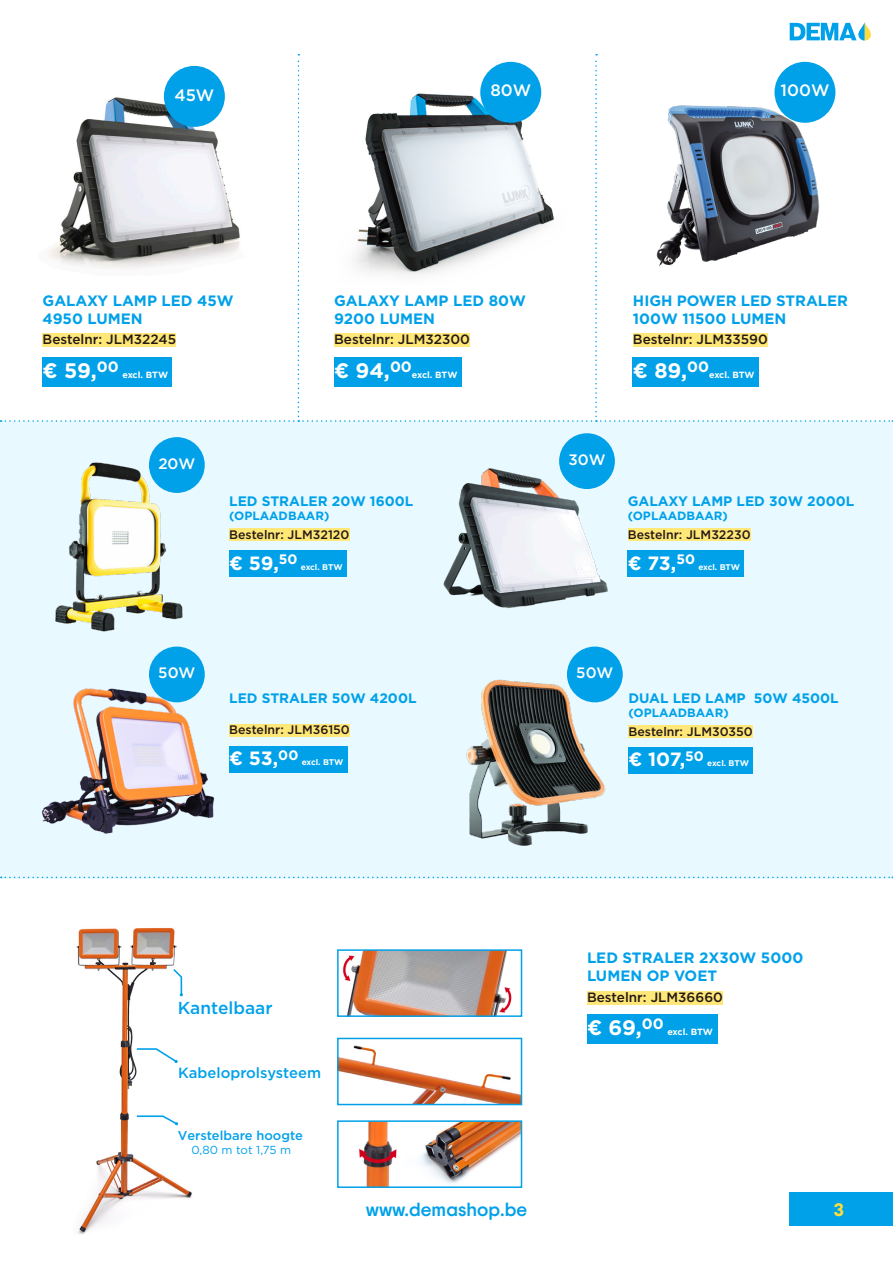
<style>
.page{position:relative;width:893px;height:1263px;background:#fff}
.page>*{position:absolute;margin:0;border:0;box-sizing:border-box;transform-origin:0 0}
.t1{font:500 19.05px "Trip Sans";color:#00a1e9}
.t2{font:700 18px "Trip Sans";color:#ffde38}
.t3{font:500 17.25px "Gotham";color:#00a1e9}
.t4{font:500 16.5px "Gotham";color:#fff}
.t5{font:500 15.15px "Gotham";color:#fff}
.t6{font:700 15px/18px "Gotham";color:#00a1e9}
.t7{font:500 14.85px "Gotham";color:#00a1e9}
.t8{font:700 13.65px "Gotham";color:#00a1e9}
.Alineastijl_2{font:500 13.5px "Gotham";color:#231916}
.t9{font:500 12.9px "Gotham";color:#00a1e9}
.Alineastijl_2-2{font:500 12.3px "Gotham";color:#231916}
.t10{font:700 12px "Gotham";color:#00a1e9}
.t11{font:11.55px "Gotham";letter-spacing:-.01em;color:#00a1e9}
.Alineastijl_1{font:700 9px "Gotham";letter-spacing:-.01em;color:#fff}
.Alineastijl_1-2{font:700 8.25px "Gotham";letter-spacing:-.01em;color:#fff}
.s1{font-size:21px}
.s2{font-size:19.2px}
</style>
<div class="page">
<svg style="left:790px;top:22px;width:81px;height:19px"></svg>
<div style="left:790px;top:1192px;width:103px;height:33px;background:#00a1e9"></div>
<div style="left:0;top:421px;width:893px;height:457px;background:#e8f9ff"></div>
<svg style="left:1px;top:877px;width:892px;height:1px"></svg>
<svg style="left:0;top:54px;width:893px;height:368px"></svg>
<div style="left:229px;top:529px;width:120px;height:12px;background:#ffe778"></div>
<div style="left:229px;top:550px;width:118px;height:27px;background:#00a1e9"></div>
<div style="left:229px;top:724px;width:121px;height:13px;background:#ffe778"></div>
<div style="left:229px;top:746px;width:118px;height:27px;background:#00a1e9"></div>
<div style="left:628px;top:726px;width:125px;height:12px;background:#ffe778"></div>
<div style="left:628px;top:747px;width:125px;height:27px;background:#00a1e9"></div>
<div style="left:628px;top:529px;width:123px;height:12px;background:#ffe778"></div>
<div style="left:628px;top:550px;width:116px;height:27px;background:#00a1e9"></div>
<img style="left:55px;top:458px;width:138px;height:174px">
<img style="left:466px;top:664px;width:157px;height:182px">
<img style="left:42px;top:664px;width:173px;height:170px">
<img style="left:443px;top:466px;width:185px;height:143px">
<div style="left:149px;top:437px;width:56px;height:56px;background:#00a1e9;border-radius:50%"></div>
<div style="left:559px;top:433px;width:56px;height:56px;background:#00a1e9;border-radius:50%"></div>
<div style="left:567px;top:646px;width:56px;height:56px;background:#00a1e9;border-radius:50%"></div>
<div style="left:149px;top:646px;width:56px;height:56px;background:#00a1e9;border-radius:50%"></div>
<div style="left:633px;top:333px;width:135px;height:14px;background:#ffe778"></div>
<div style="left:633px;top:357px;width:126px;height:29px;background:#00a1e9"></div>
<img style="left:640px;top:76px;width:201px;height:217px">
<div style="left:43px;top:333px;width:133px;height:14px;background:#ffe778"></div>
<div style="left:43px;top:357px;width:129px;height:29px;background:#00a1e9"></div>
<div style="left:334px;top:333px;width:136px;height:14px;background:#ffe778"></div>
<div style="left:334px;top:357px;width:128px;height:29px;background:#00a1e9"></div>
<img style="left:10px;top:67px;width:288px;height:213px">
<img style="left:337px;top:85px;width:228px;height:200px">
<div style="left:164px;top:66px;width:61px;height:61px;background:#00a1e9;border-radius:50%"></div>
<div style="left:480px;top:62px;width:61px;height:61px;background:#00a1e9;border-radius:50%"></div>
<div style="left:774px;top:62px;width:61px;height:61px;background:#00a1e9;border-radius:50%"></div>
<div style="left:587px;top:991px;width:136px;height:13px;background:#ffe778"></div>
<div style="left:587px;top:1014px;width:130px;height:30px;background:#00a1e9"></div>
<img style="left:76px;top:928px;width:116px;height:306px">
<svg style="left:135px;top:1047px;width:43px;height:17px"></svg>
<svg style="left:172px;top:967px;width:11px;height:29px"></svg>
<svg style="left:135px;top:1114px;width:44px;height:12px"></svg>
<img style="left:343px;top:952px;width:169px;height:62px">
<div style="left:337px;top:949px;width:185px;height:68px;border:2px solid #00a1e9"></div>
<img style="left:340px;top:1045px;width:179px;height:57px">
<div style="left:337px;top:1038px;width:185px;height:67px;border:2px solid #00a1e9"></div>
<img style="left:359px;top:1123px;width:160px;height:62px">
<div style="left:337px;top:1120px;width:185px;height:68px;border:2px solid #00a1e9"></div>
<p class="t4" style="left:174px;top:84px;width:41px">45W</p>
<p class="t4" style="left:490px;top:80px;width:42px">80W</p>
<p class="t4" style="left:781px;top:80px;width:50px">100W</p>
<p class="t6" style="left:43px;top:291px;width:193px">GALAXY LAMP LED 45W<br>4950 LUMEN</p>
<p class="Alineastijl_2" style="left:43px;top:331px;width:135px">Bestelnr: JLM32245</p>
<p class="Alineastijl_1" style="left:43px;top:369px;width:127px"><span class="s1">€ 59,</span><sup>00</sup> excl. BTW</p>
<p class="t6" style="left:334px;top:291px;width:193px">GALAXY LAMP LED 80W<br>9200 LUMEN</p>
<p class="Alineastijl_2" style="left:334px;top:331px;width:137px">Bestelnr: JLM32300</p>
<p class="Alineastijl_1" style="left:334px;top:369px;width:125px"><span class="s1">€ 94,</span><sup>00</sup>excl. BTW</p>
<p class="t6" style="left:633px;top:291px;width:217px">HIGH POWER LED STRALER<br>100W 11500 LUMEN</p>
<p class="Alineastijl_2" style="left:633px;top:331px;width:136px">Bestelnr: JLM33590</p>
<p class="Alineastijl_1" style="left:633px;top:369px;width:123px"><span class="s1">€ 89,</span><sup>00</sup>excl. BTW</p>
<p class="t5" style="left:158px;top:454px;width:39px">20W</p>
<p class="t5" style="left:568px;top:450px;width:39px">30W</p>
<p class="t8" style="left:229px;top:492px;width:186px">LED STRALER 20W 1600L</p>
<p class="t10" style="left:229px;top:508px;width:102px">(OPLAADBAAR)</p>
<p class="Alineastijl_2-2" style="left:229px;top:526px;width:122px">Bestelnr: JLM32120</p>
<p class="Alineastijl_1-2" style="left:229px;top:561px;width:115px"><span class="s2">€ 59,</span><sup>50</sup> excl. BTW</p>
<p class="t8" style="left:628px;top:492px;width:228px">GALAXY LAMP LED 30W 2000L</p>
<p class="t10" style="left:628px;top:508px;width:102px">(OPLAADBAAR)</p>
<p class="Alineastijl_2-2" style="left:628px;top:526px;width:124px">Bestelnr: JLM32230</p>
<p class="Alineastijl_1-2" style="left:628px;top:561px;width:114px"><span class="s2">€ 73,</span><sup>50</sup> excl. BTW</p>
<p class="t5" style="left:158px;top:663px;width:39px">50W</p>
<p class="t5" style="left:576px;top:663px;width:39px">50W</p>
<p class="t8" style="left:229px;top:689px;width:189px">LED STRALER 50W 4200L</p>
<p class="Alineastijl_2-2" style="left:229px;top:722px;width:122px">Bestelnr: JLM36150</p>
<p class="Alineastijl_1-2" style="left:229px;top:757px;width:116px"><span class="s2">€ 53,</span><sup>00</sup> excl. BTW</p>
<p class="t8" style="left:628px;top:689px;width:212px">DUAL LED LAMP 50W 4500L</p>
<p class="t10" style="left:628px;top:705px;width:102px">(OPLAADBAAR)</p>
<p class="Alineastijl_2-2" style="left:628px;top:723px;width:126px">Bestelnr: JLM30350</p>
<p class="Alineastijl_1-2" style="left:628px;top:758px;width:122px"><span class="s2">€ 107,</span><sup>50</sup> excl. BTW</p>
<p class="t3" style="left:178px;top:997px;width:96px">Kantelbaar</p>
<p class="t7" style="left:178px;top:1063px;width:144px">Kabeloprolsysteem</p>
<p class="t9" style="left:178px;top:1127px;width:127px">Verstelbare hoogte</p>
<p class="t11" style="left:192px;top:1143px;width:101px">0,80 m tot 1,75 m</p>
<p class="t6" style="left:587px;top:949px;width:218px">LED STRALER 2X30W 5000<br>LUMEN OP VOET</p>
<p class="Alineastijl_2" style="left:587px;top:988px;width:137px">Bestelnr: JLM36660</p>
<p class="Alineastijl_1" style="left:587px;top:1026px;width:128px"><span class="s1">€ 69,</span><sup>00</sup> excl. BTW</p>
<p class="t1" style="left:366px;top:1197px;width:163px">www.demashop.be</p>
<p class="t2" style="left:834px;top:1197px;width:12px">3</p>
</div>
